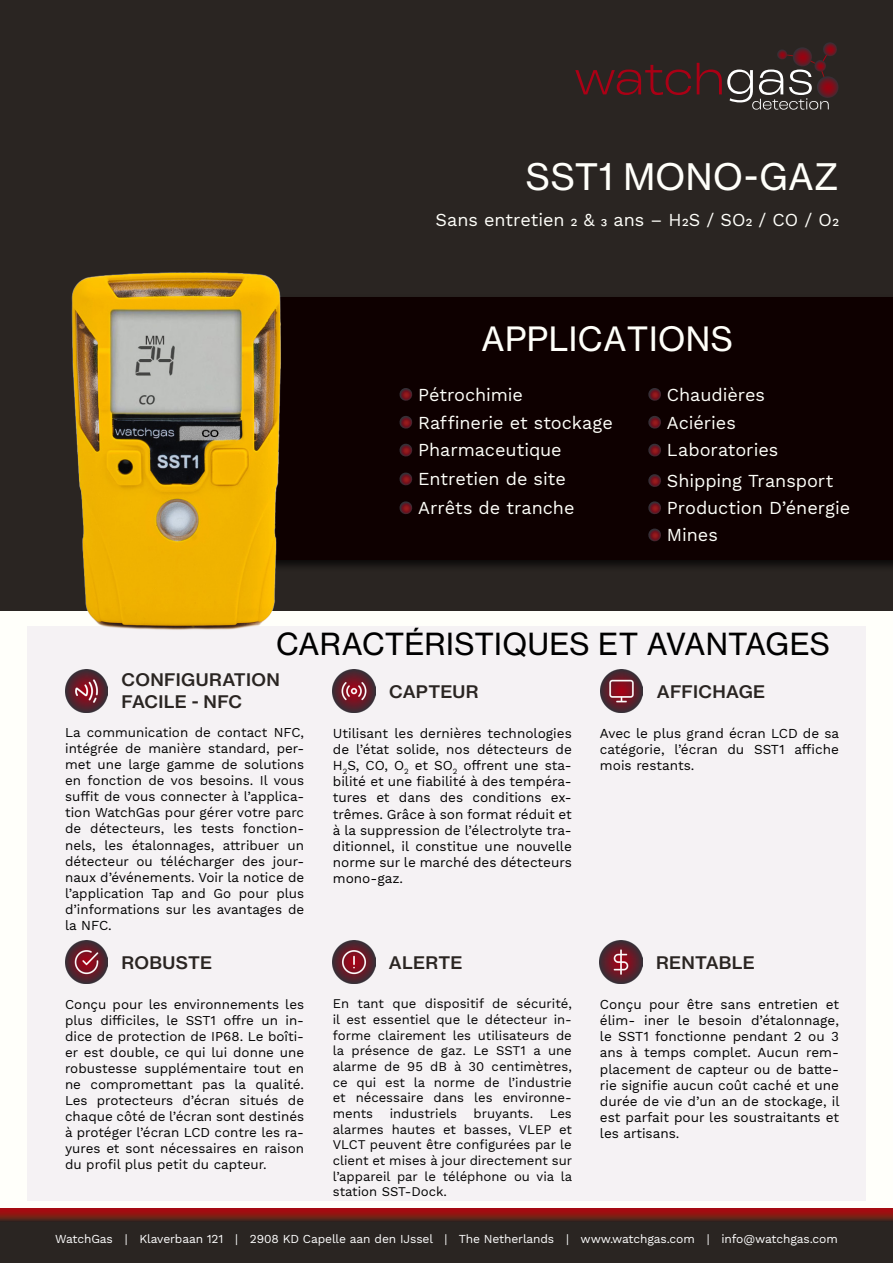
<style>
.page{position:relative;width:893px;height:1263px;background:#fffffa}
.page>*{position:absolute;margin:0;border:0;box-sizing:border-box;transform-origin:0 0}
.t1{font:36px "N Haas Grotesk TX Pro 55 Rg";letter-spacing:.015em;color:#fffffa}
.t2{font:33px "N Haas Grotesk TX Pro 55 Rg";letter-spacing:.015em;color:#fffffa}
.t3{font:30px "N Haas Grotesk TX Pro 55 Rg";letter-spacing:.005em;color:#000}
.t4{font:18px "Work Sans";letter-spacing:-.005em;color:#fffffa}
.t5{font:17.1px/21.6px "N Haas Grotesk TX Pro 65 Md";letter-spacing:.015em;color:#2a2522;scale:1.05 1}
.t6{font:13.5px/16.2px "Work Sans";color:#000;text-align:justify}
.t7{font:13.35px/16px "Work Sans";color:#000;text-align:justify}
.t8{font:13.05px/15.6px "Work Sans";color:#000;text-align:justify}
.t9{font:12px "Work Sans";letter-spacing:-.01em;color:#fff}
</style>
<div class="page">
<div style="left:0;top:0;width:893px;height:611px;background:#2a2522"></div>
<div style="left:176px;top:294px;width:717px;height:279px;background:#000;opacity:.75"></div>
<div style="left:170px;top:298px;width:723px;height:262px;background:#0e0000"></div>
<div style="left:27px;top:626px;width:839px;height:574px;background:#f5f2f4"></div>
<img style="left:65px;top:670px;width:43px;height:42px">
<img style="left:333px;top:670px;width:42px;height:42px">
<img style="left:600px;top:670px;width:43px;height:42px">
<img style="left:65px;top:941px;width:43px;height:42px">
<img style="left:333px;top:941px;width:42px;height:42px">
<img style="left:600px;top:941px;width:42px;height:42px">
<svg style="left:399px;top:388px;width:13px;height:13px"></svg>
<svg style="left:399px;top:416px;width:13px;height:13px"></svg>
<svg style="left:399px;top:444px;width:13px;height:13px"></svg>
<svg style="left:399px;top:473px;width:13px;height:13px"></svg>
<svg style="left:399px;top:501px;width:13px;height:13px"></svg>
<svg style="left:648px;top:388px;width:13px;height:13px"></svg>
<svg style="left:648px;top:416px;width:13px;height:13px"></svg>
<svg style="left:648px;top:444px;width:13px;height:13px"></svg>
<svg style="left:648px;top:474px;width:13px;height:13px"></svg>
<svg style="left:648px;top:501px;width:13px;height:13px"></svg>
<svg style="left:575px;top:42px;width:263px;height:68px"></svg>
<div style="left:0;top:1209px;width:893px;height:54px;background:#2a2522"></div>
<svg style="left:0;top:1209px;width:893px;height:12px;background:#7f1814"></svg>
<svg style="left:648px;top:529px;width:13px;height:13px"></svg>
<img style="left:71px;top:272px;width:216px;height:358px">
<p class="t1" style="left:526px;top:155px;width:314px">SST1 MONO-GAZ</p>
<p class="t4" style="left:436px;top:209px;width:405px">Sans entretien 2 &amp; 3 ans – H2S / SO2 / CO / O2</p>
<p class="t2" style="left:482px;top:318px;width:253px">APPLICATIONS</p>
<p class="t4" style="left:418px;top:384px;width:106px">Pétrochimie</p>
<p class="t4" style="left:418px;top:412px;width:196px">Raffinerie et stockage</p>
<p class="t4" style="left:418px;top:440px;width:145px">Pharmaceutique</p>
<p class="t4" style="left:418px;top:469px;width:149px">Entretien de site</p>
<p class="t4" style="left:418px;top:497px;width:158px">Arrêts de tranche</p>
<p class="t4" style="left:667px;top:384px;width:100px">Chaudières</p>
<p class="t4" style="left:667px;top:412px;width:70px">Aciéries</p>
<p class="t4" style="left:667px;top:440px;width:113px">Laboratories</p>
<p class="t4" style="left:667px;top:470px;width:168px">Shipping Transport</p>
<p class="t4" style="left:667px;top:497px;width:185px">Production D’énergie</p>
<p class="t4" style="left:667px;top:525px;width:52px">Mines</p>
<p class="t3" style="left:276px;top:626px;width:555px">CARACTÉRISTIQUES ET AVANTAGES</p>
<p class="t5" style="left:122px;top:669px;width:152px">CONFIGURATION<br>FACILE - NFC</p>
<p class="t5" style="left:389px;top:681px;width:87px">CAPTEUR</p>
<p class="t5" style="left:657px;top:681px;width:105px">AFFICHAGE</p>
<p class="t7" style="left:65px;top:725px;width:241px">La communication de contact NFC, intégrée de manière standard, per&shy;met une large gamme de solutions en fonction de vos besoins. Il vous suffit de vous connecter à l’applica&shy;tion WatchGas pour gérer votre parc de détecteurs, les tests fonction&shy;nels, les étalonnages, attribuer un détecteur ou télécharger des jour&shy;naux d’événements. Voir la notice de l’application Tap and Go pour plus d’informations sur les avantages de</p>
<p class="t6" style="left:65px;top:918px;width:48px">la NFC.</p>
<p class="t5" style="left:122px;top:952px;width:88px">ROBUSTE</p>
<p class="t7" style="left:65px;top:997px;width:241px">Conçu pour les environnements les plus difficiles, le SST1 offre un in&shy;dice de protection de IP68. Le boîti&shy;er est double, ce qui lui donne une robustesse supplémentaire tout en ne compromettant pas la qualité.<br>Les protecteurs d’écran situés de chaque côté de l’écran sont destinés à protéger l’écran LCD contre les ra&shy;yures et sont nécessaires en raison du profil plus petit du capteur.</p>
<p class="t6" style="left:333px;top:725px;width:241px">Utilisant les dernières technologies de l’état solide, nos détecteurs de H<sub>2</sub>S, CO, O<sub>2</sub> et SO<sub>2</sub> offrent une sta&shy;bilité et une fiabilité à des tempéra&shy;tures et dans des conditions ex&shy;trêmes. Grâce à son format réduit et à la suppression de l’électrolyte tra&shy;ditionnel, il constitue une nouvelle norme sur le marché des détecteurs mono-gaz.</p>
<p class="t6" style="left:600px;top:725px;width:241px">Avec le plus grand écran LCD de sa catégorie, l’écran du SST1 affiche mois restants.</p>
<p class="t5" style="left:389px;top:952px;width:71px">ALERTE</p>
<p class="t8" style="left:333px;top:997px;width:241px">En tant que dispositif de sécurité, il est essentiel que le détecteur in&shy;forme clairement les utilisateurs de la présence de gaz. Le SST1 a une alarme de 95 dB à 30 centimètres, ce qui est la norme de l’industrie et nécessaire dans les environne&shy;ments</p>
<p class="t8" style="left:390px;top:1106px;width:69px">industriels</p>
<p class="t8" style="left:474px;top:1106px;width:61px">bruyants.</p>
<p class="t8" style="left:333px;top:1106px;width:241px;text-indent:217px">Les alarmes hautes et basses, VLEP et VLCT peuvent être configurées par le client et mises à jour directement sur l’appareil par le téléphone ou via la station SST-Dock.</p>
<p class="t5" style="left:656px;top:952px;width:96px">RENTABLE</p>
<p class="t6" style="left:600px;top:997px;width:241px">Conçu pour être sans entretien et élim- iner le besoin d’étalonnage, le SST1 fonctionne pendant 2 ou 3 ans à temps complet. Aucun rem&shy;placement de capteur ou de batte&shy;rie signifie aucun coût caché et une durée de vie d’un an de stockage, il est parfait pour les soustraitants et les artisans.</p>
<p class="t9" style="left:55px;top:1231px;width:784px">WatchGas | Klaverbaan 121 | 2908 KD Capelle aan den IJssel | The Netherlands | www.watchgas.com | info@watchgas.com</p>
</div>
